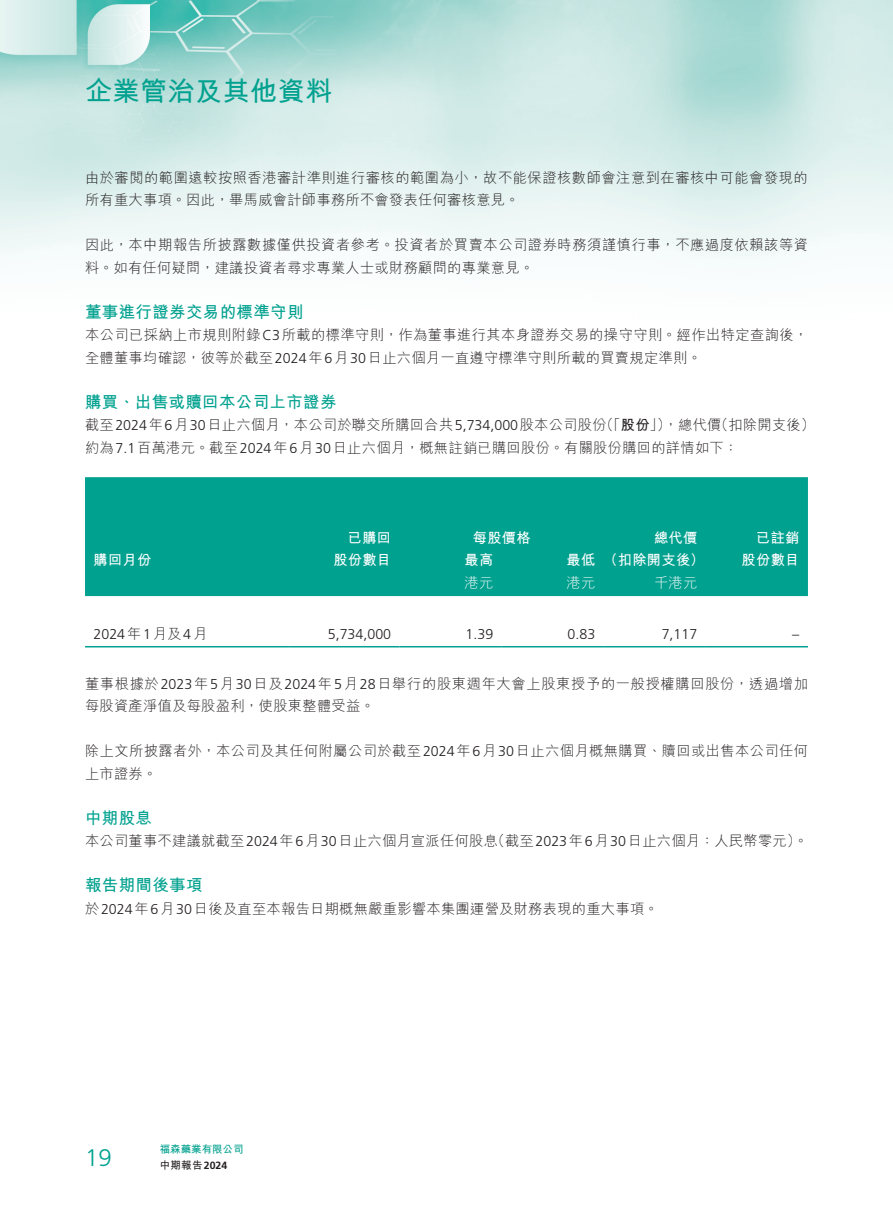
<style>
.page{position:relative;width:893px;height:1212px;background:#fff}
.page>*{position:absolute;margin:0;border:0;box-sizing:border-box;transform-origin:0 0}
.t1{font:700 27px "M Hei HK";letter-spacing:.02em;color:#00a18f}
.t2{font:300 24px "Frutiger LT Std";color:#00a18f}
._01_H1{font:700 16.5px "M Hei HK";letter-spacing:.02em;color:#00a18f}
._00_txt{font:300 14.25px/22.5px "M Hei HK";letter-spacing:.02em;color:#231f20}
._00_txt-2{font:300 14.25px/22.5px "M Hei HK";letter-spacing:.04em;color:#231f20}
._00_txt-3{font:300 14.25px/22.5px "M Hei HK";letter-spacing:.045em;color:#231f20}
._50_Table_txt{font:700 14.25px "M Hei HK";letter-spacing:.02em;color:#fff}
._50_Table_txt-2{font:300 14.25px "Frutiger LT Std";color:#231f20}
._50_Table_txt-3{font:300 14.25px "M Hei HK";letter-spacing:.02em;color:#fff}
.t3{font:700 10.5px "M Hei HK";color:#231f20}
.t4{font:700 10.5px "M Hei HK";letter-spacing:-.005em;color:#00a18f}
.s1{font-family:"Frutiger LT Std"}
.s2{font-weight:700}
.s3{font-family:"M Hei HK"}
</style>
<div class="page">
<img style="left:0;top:0;width:893px;height:648px">
<div style="left:85px;top:477px;width:723px;height:119px;background:#00a18f"></div>
<hr style="left:85px;top:646px;width:204px;height:1px;background:#00a18f">
<hr style="left:289px;top:646px;width:111px;height:1px;background:#00a18f">
<hr style="left:400px;top:646px;width:102px;height:1px;background:#00a18f">
<hr style="left:502px;top:646px;width:102px;height:1px;background:#00a18f">
<hr style="left:604px;top:646px;width:102px;height:1px;background:#00a18f">
<hr style="left:706px;top:646px;width:102px;height:1px;background:#00a18f">
<p class="t1" style="left:85px;top:71px;width:249px">企業管治及其他資料</p>
<p class="_00_txt" style="left:85px;top:166px;width:724px">由於審閱的範圍遠較按照香港審計準則進行審核的範圍為小，故不能保證核數師會注意到在審核中可能會發現的所有重大事項。因此，畢馬威會計師事務所不會發表任何審核意見。</p>
<p class="_00_txt-2" style="left:85px;top:234px;width:725px">因此，本中期報告所披露數據僅供投資者參考。投資者於買賣本公司證券時務須謹慎行事，不應過度依賴該等資料。如有任何疑問，建議投資者尋求專業人士或財務顧問的專業意見。</p>
<p class="_01_H1" style="left:85px;top:300px;width:220px">董事進行證券交易的標準守則</p>
<p class="_00_txt" style="left:85px;top:324px;width:724px">本公司已採納上市規則附錄<span class="s1">C3</span>所載的標準守則，作為董事進行其本身證券交易的操守守則。經作出特定查詢後，全體董事均確認，彼等於截至<span class="s1">2024</span>年<span class="s1">6</span>月<span class="s1">30</span>日止六個月一直遵守標準守則所載的買賣規定準則。</p>
<p class="_01_H1" style="left:85px;top:390px;width:253px">購買、出售或贖回本公司上市證券</p>
<p class="_00_txt" style="left:714px;top:414px;width:102px">（扣除開支後(</p>
<p class="_00_txt" style="left:599px;top:414px;width:73px">（「<span class="s2">股份</span>」）</p>
<p class="_00_txt" style="left:85px;top:414px;width:654px">截至<span class="s1">2024</span>年<span class="s1">6</span>月<span class="s1">30</span>日止六個月，本公司於聯交所購回合共<span class="s1">5,734,000</span>股本公司股份<br>約為<span class="s1">7.1</span>百萬港元。截至<span class="s1">2024</span>年<span class="s1">6</span>月<span class="s1">30</span>日止六個月，概無註銷已購回股份。有關股份購回的詳情如下：</p>
<p class="_00_txt" style="left:664px;top:414px;width:59px">，總代價</p>
<p class="_50_Table_txt" style="left:94px;top:550px;width:59px">購回月份</p>
<p class="_50_Table_txt" style="left:348px;top:527px;width:45px">已購回</p>
<p class="_50_Table_txt" style="left:333px;top:550px;width:59px">股份數目</p>
<p class="_50_Table_txt" style="left:473px;top:527px;width:59px">每股價格</p>
<p class="_50_Table_txt" style="left:464px;top:550px;width:30px">最高</p>
<p class="_50_Table_txt" style="left:566px;top:550px;width:30px">最低</p>
<p class="_50_Table_txt" style="left:654px;top:527px;width:45px">總代價</p>
<p class="_50_Table_txt" style="left:604px;top:550px;width:102px">（扣除開支後(</p>
<p class="_50_Table_txt" style="left:756px;top:527px;width:45px">已註銷</p>
<p class="_50_Table_txt" style="left:742px;top:550px;width:59px">股份數目</p>
<p class="_50_Table_txt-3" style="left:464px;top:575px;width:30px">港元</p>
<p class="_50_Table_txt-3" style="left:566px;top:575px;width:30px">港元</p>
<p class="_50_Table_txt-3" style="left:654px;top:575px;width:45px">千港元</p>
<p class="_50_Table_txt-2" style="left:94px;top:626px;width:115px">2024<span class="s3">年</span>1<span class="s3">月及</span>4<span class="s3">月</span></p>
<p class="_00_txt-3" style="left:85px;top:672px;width:724px">董事根據於<span class="s1">2023</span>年<span class="s1">5</span>月<span class="s1">30</span>日及<span class="s1">2024</span>年<span class="s1">5</span>月<span class="s1">28</span>日舉行的股東週年大會上股東授予的一般授權購回股份，透過增加每股資產淨值及每股盈利，使股東整體受益。</p>
<p class="_00_txt" style="left:85px;top:740px;width:724px">除上文所披露者外，本公司及其任何附屬公司於截至<span class="s1">2024</span>年<span class="s1">6</span>月<span class="s1">30</span>日止六個月概無購買、贖回或出售本公司任何上市證券。</p>
<p class="_01_H1" style="left:85px;top:806px;width:68px">中期股息</p>
<p class="_00_txt" style="left:491px;top:830px;width:319px">（截至<span class="s1">2023</span>年<span class="s1">6</span>月<span class="s1">30</span>日止六個月：人民幣零元。(</p>
<p class="_50_Table_txt-2" style="left:328px;top:626px;width:65px">5,734,000</p>
<p class="_50_Table_txt-2" style="left:465px;top:626px;width:29px">1.39</p>
<p class="_50_Table_txt-2" style="left:568px;top:626px;width:29px">0.83</p>
<p class="_50_Table_txt-2" style="left:662px;top:626px;width:37px">7,117</p>
<p class="_50_Table_txt-2" style="left:792px;top:626px;width:9px">–</p>
<p class="_00_txt" style="left:85px;top:830px;width:414px">本公司董事不建議就截至<span class="s1">2024</span>年<span class="s1">6</span>月<span class="s1">30</span>日止六個月宣派任何股息</p>
<p class="_01_H1" style="left:85px;top:873px;width:119px">報告期間後事項</p>
<p class="_00_txt" style="left:85px;top:897px;width:575px">於<span class="s1">2024</span>年<span class="s1">6</span>月<span class="s1">30</span>日後及直至本報告日期概無嚴重影響本集團運營及財務表現的重大事項。</p>
<p class="t2" style="left:85px;top:1144px;width:28px">19</p>
<p class="t4" style="left:160px;top:1141px;width:85px">福森藥業有限公司</p>
<p class="t3" style="left:160px;top:1157px;width:69px">中期報告<span class="s1">2024</span></p>
</div>
